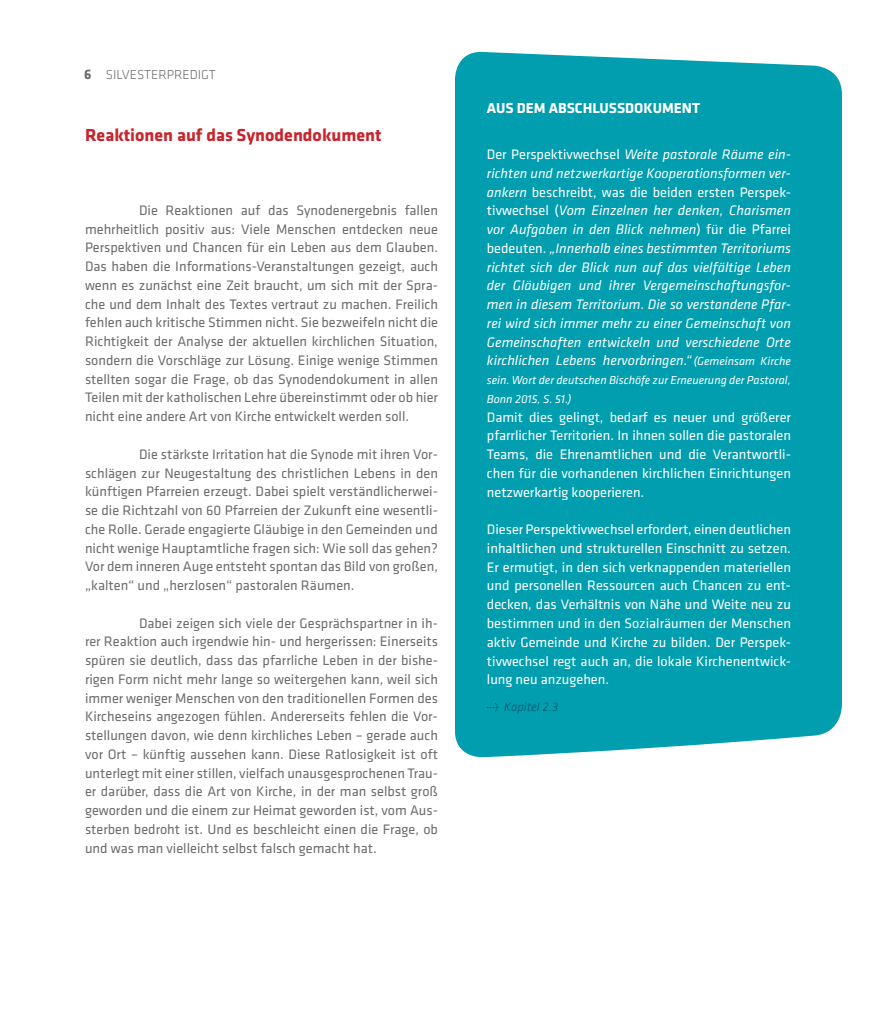
<style>
.page{position:relative;width:893px;height:1021px;background:#fff}
.page>*{position:absolute;margin:0;border:0;box-sizing:border-box;transform-origin:0 0}
.t1{font:700 18px "Klavika Basic";color:#c8242b}
.t2{font:700 15px "Klavika Basic";color:#fff}
.t3{font:14.25px/18.8px "Klavika Basic";color:#6c6d70;text-align:justify}
.t4{font:14.25px/18.8px "Klavika Basic";color:#fff;text-align:justify}
.t5{font:italic 14.25px/18.8px "Klavika Basic";color:#fff;text-align:justify}
.t6{font:700 14.25px "Klavika Basic";color:#6c6d70}
.t7{font:300 13.5px "Klavika Basic";color:#6c6d70}
.t8{font:italic 300 12.75px "Klavika Basic";color:#03516d}
.t9{font:italic 12px/18.8px "Klavika Basic";color:#fff}
.s1{font-style:normal}
.s2{font-size:12px}
</style>
<div class="page">
<div style="left:455px;top:52px;width:387px;height:705px;background:#009eaf"></div>
<svg style="left:487px;top:703px;width:12px;height:8px"></svg>
<p class="t6" style="left:84px;top:68px;width:9px">6</p>
<p class="t7" style="left:106px;top:69px;width:111px">SILVESTERPREDIGT</p>
<p class="t1" style="left:85px;top:128px;width:298px">Reaktionen auf das Synodendokument</p>
<p class="t3" style="left:85px;top:202px;width:354px;text-indent:54px">Die Reaktionen auf das Synodenergebnis fallen mehrheitlich positiv aus: Viele Menschen entdecken neue Perspektiven und Chancen für ein Leben aus dem Glauben.<br>Das haben die Informations-Veranstaltungen gezeigt, auch wenn es zunächst eine Zeit braucht, um sich mit der Spra&shy;che und dem Inhalt des Textes vertraut zu machen. Freilich fehlen auch kritische Stimmen nicht. Sie bezweifeln nicht die Richtigkeit der Analyse der aktuellen kirchlichen Situation, sondern die Vorschläge zur Lösung. Einige wenige Stimmen stellten sogar die Frage, ob das Synodendokument in allen Teilen mit der katholischen Lehre übereinstimmt oder ob hier nicht eine andere Art von Kirche entwickelt werden soll.</p>
<p class="t3" style="left:85px;top:445px;width:354px;text-indent:54px">Die stärkste Irritation hat die Synode mit ihren Vor&shy;schlägen zur Neugestaltung des christlichen Lebens in den künftigen Pfarreien erzeugt. Dabei spielt verständlicherwei&shy;se die Richtzahl von 60 Pfarreien der Zukunft eine wesentli&shy;che Rolle. Gerade engagierte Gläubige in den Gemeinden und nicht wenige Hauptamtliche fragen sich: Wie soll das gehen?<br>Vor dem inneren Auge entsteht spontan das Bild von großen, „kalten“ und „herzlosen“ pastoralen Räumen.</p>
<p class="t3" style="left:85px;top:614px;width:354px;text-indent:54px">Dabei zeigen sich viele der Gesprächspartner in ih&shy;rer Reaktion auch irgendwie hin- und hergerissen: Einerseits spüren sie deutlich, dass das pfarrliche Leben in der bishe&shy;rigen Form nicht mehr lange so weitergehen kann, weil sich immer weniger Menschen von den traditionellen Formen des Kircheseins angezogen fühlen. Andererseits fehlen die Vor&shy;stellungen davon, wie denn kirchliches Leben – gerade auch vor Ort – künftig aussehen kann. Diese Ratlosigkeit ist oft unterlegt mit einer stillen, vielfach unausgesprochenen Trau&shy;er darüber, dass die Art von Kirche, in der man selbst groß geworden und die einem zur Heimat geworden ist, vom Aus&shy;sterben bedroht ist. Und es beschleicht einen die Frage, ob und was man vielleicht selbst falsch gemacht hat.</p>
<p class="t2" style="left:487px;top:102px;width:215px">AUS DEM ABSCHLUSSDOKUMENT</p>
<p class="t5" style="left:487px;top:146px;width:306px"><span class="s1">Der Perspektivwechsel</span> Weite pastorale Räume ein&shy;richten und netzwerkartige Kooperationsformen ver&shy;ankern <span class="s1">beschreibt, was die beiden ersten Perspek&shy;tivwechsel (</span>Vom Einzelnen her denken, Charismen vor Aufgaben in den Blick nehmen<span class="s1">) für die Pfarrei bedeuten.</span> „Innerhalb eines bestimmten Territoriums richtet sich der Blick nun auf das vielfältige Leben der Gläubigen und ihrer Vergemeinschaftungsfor&shy;men in diesem Territorium. Die so verstandene Pfar&shy;rei wird sich immer mehr zu einer Gemeinschaft von Gemeinschaften entwickeln und verschiedene Orte kirchlichen Lebens hervorbringen.“ <span class="s2">(Gemeinsam Kirche</span></p>
<p class="t9" style="left:487px;top:371px;width:305px">sein. Wort der deutschen Bischöfe zur Erneuerung der Pastoral,<br>Bonn 2015, S. 51.)</p>
<p class="t4" style="left:487px;top:408px;width:306px">Damit dies gelingt, bedarf es neuer und größerer pfarrlicher Territorien. In ihnen sollen die pastoralen Teams, die Ehrenamtlichen und die Verantwortli&shy;chen für die vorhandenen kirchlichen Einrichtungen netzwerkartig kooperieren.</p>
<p class="t4" style="left:487px;top:521px;width:306px">Dieser Perspektivwechsel erfordert, einen deutlichen inhaltlichen und strukturellen Einschnitt zu setzen.<br>Er ermutigt, in den sich verknappenden materiellen und personellen Ressourcen auch Chancen zu ent&shy;decken, das Verhältnis von Nähe und Weite neu zu bestimmen und in den Sozialräumen der Menschen aktiv Gemeinde und Kirche zu bilden. Der Perspek&shy;tivwechsel regt auch an, die lokale Kirchenentwick&shy;lung neu anzugehen.</p>
<p class="t8" style="left:504px;top:701px;width:55px">Kapitel 2.3</p>
</div>
